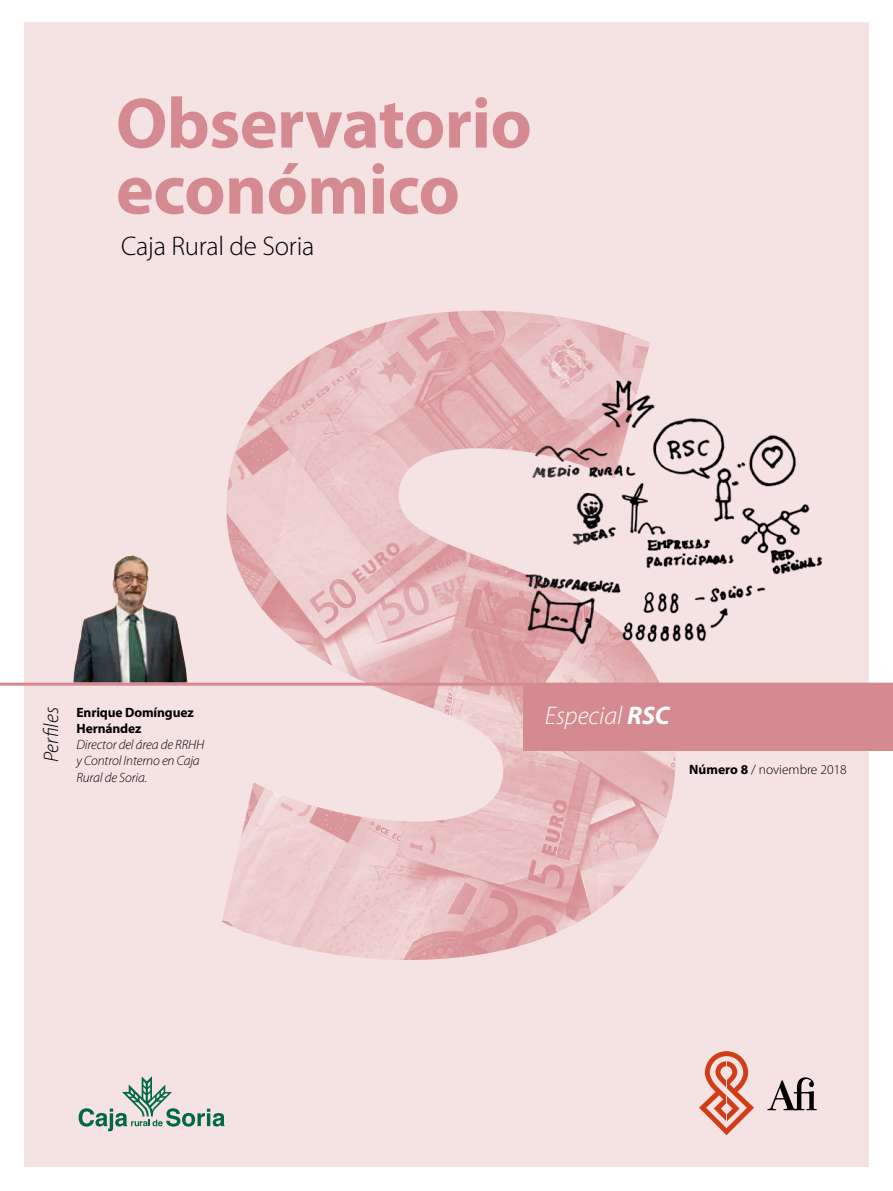
<style>
.page{position:relative;width:893px;height:1191px;background:#fff}
.page>*{position:absolute;margin:0;border:0;box-sizing:border-box;transform-origin:0 0}
.t1{font:700 72px/66px "Myriad Pro";letter-spacing:-.01em;color:#d58990}
.t2{font:300 27px "Myriad Pro";letter-spacing:-.01em;color:#000}
.t3{font:italic 300 25.5px "Myriad Pro";color:#fff}
.t4{font:italic 300 21px "Myriad Pro";color:#000}
.t5{font:italic 300 13.5px/16.2px "Myriad Pro";letter-spacing:-.01em;color:#000}
.t6{font:700 13.5px/16.2px "Myriad Pro";letter-spacing:-.01em;color:#000}
.t7{font:300 13.5px "Myriad Pro";color:#000}
.s1{font-weight:700}
</style>
<div class="page">
<div style="left:24px;top:23px;width:845px;height:1143px;background:#f5e2e3"></div>
<img style="left:222px;top:311px;width:453px;height:649px">
<img style="left:485px;top:376px;width:338px;height:283px">
<svg style="left:767px;top:1077px;width:50px;height:33px"></svg>
<svg style="left:699px;top:1051px;width:55px;height:84px"></svg>
<svg style="left:79px;top:1076px;width:146px;height:55px"></svg>
<div style="left:524px;top:685px;width:369px;height:66px;background:#d58990"></div>
<img style="left:73px;top:555px;width:114px;height:127px">
<hr style="left:0;top:682px;width:893px;height:3px;background:#d58990">
<h1 class="t1" style="left:116px;top:91px;width:418px">Observatorio económico</h1>
<h2 class="t2" style="left:121px;top:231px;width:195px">Caja Rural de Soria</h2>
<h3 class="t4" style="left:40px;top:762px;width:56px;rotate:-90deg">Perfiles</h3>
<h3 class="t3" style="left:545px;top:702px;width:126px">Especial <span class="s1">RSC</span></h3>
<p class="t6" style="left:77px;top:704px;width:119px">Enrique Domínguez<br>Hernández</p>
<p class="t5" style="left:77px;top:737px;width:129px">Director del área de RRHH y Control Interno en Caja<br>Rural de Soria.</p>
<p class="t7" style="left:689px;top:762px;width:159px"><span class="s1">Número 8</span> / noviembre 2018</p>
</div>
